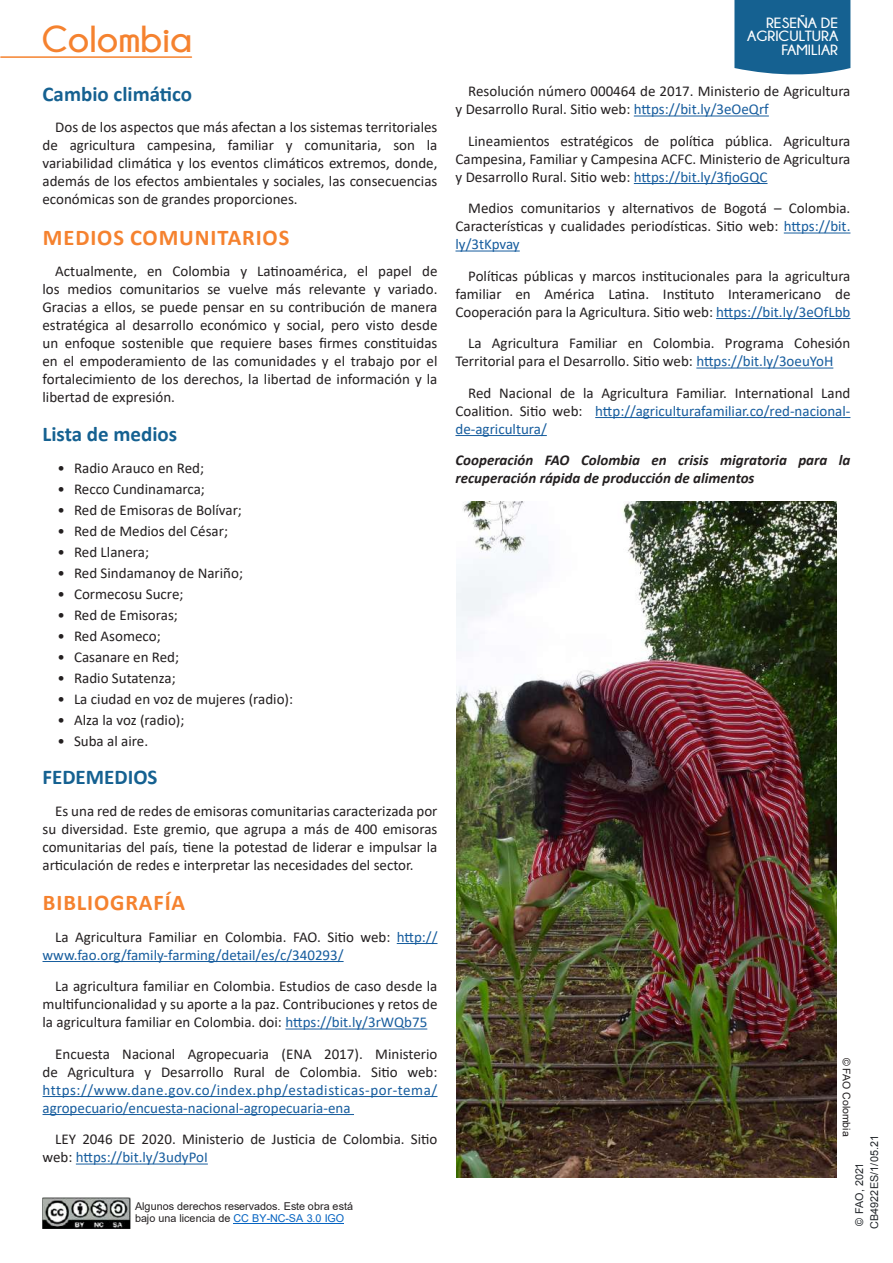
<style>
.page{position:relative;width:893px;height:1263px;background:#fff}
.page>*{position:absolute;margin:0;border:0;box-sizing:border-box;transform-origin:0 0}
.t1{font:700 37.5px "Champagne&Limousines";color:#f5822f}
.t2{font:700 22.5px "Calibri";letter-spacing:.04em;color:#f5822f}
.t3{font:700 21px "Calibri";color:#156191}
.t4{font:15px/18px "Calibri";color:#231f20;text-align:justify}
.t5{font:15px/18px "Calibri";color:#175d9e}
.t6{font:italic 700 15px/18px "Calibri";color:#231f20}
.t7{font:700 14.85px/13.8px "Champagne&Limousines";color:#fff;text-align:right;scale:1.06 1}
.t8{font:10.8px/12.3px "Arial";letter-spacing:.005em;color:#231f20}
.t9{font:10.8px/15px "Arial";letter-spacing:.01em;color:#212529}
.t10{font:10.5px "Arial";color:#231f20}
.s1{color:#231f20}
.s2{color:#175d9e}
.s3{font-style:inherit}
.s4{color:#0563c1}
</style>
<div class="page">
<hr style="left:1px;top:56px;width:190px;height:2px;background:#f5822e">
<div style="left:734px;top:0;width:116px;height:75px;background:#156191"></div>
<hr style="left:397px;top:943px;width:40px;height:1px;background:#175d9e">
<hr style="left:43px;top:961px;width:301px;height:1px;background:#175d9e">
<hr style="left:285px;top:1028px;width:142px;height:1px;background:#175d9e">
<hr style="left:43px;top:1096px;width:394px;height:1px;background:#175d9e">
<hr style="left:43px;top:1114px;width:311px;height:1px;background:#175d9e">
<hr style="left:76px;top:1163px;width:132px;height:1px;background:#175d9e">
<hr style="left:634px;top:115px;width:135px;height:1px;background:#175d9e">
<hr style="left:634px;top:183px;width:133px;height:1px;background:#175d9e">
<hr style="left:784px;top:232px;width:66px;height:1px;background:#175d9e">
<hr style="left:455px;top:250px;width:65px;height:1px;background:#175d9e">
<hr style="left:716px;top:318px;width:134px;height:1px;background:#175d9e">
<hr style="left:696px;top:367px;width:137px;height:1px;background:#175d9e">
<hr style="left:595px;top:417px;width:255px;height:1px;background:#175d9e">
<hr style="left:455px;top:435px;width:92px;height:1px;background:#175d9e">
<img style="left:456px;top:502px;width:380px;height:676px">
<hr style="left:234px;top:1223px;width:110px;height:1px;background:#0563c1">
<img style="left:43px;top:1197px;width:87px;height:31px">
<h1 class="t1" style="left:42px;top:18px;width:152px">Colombia</h1>
<p class="t7" style="left:747px;top:15px;width:87px">RESEÑA DE<br>AGRICULTURA<br>FAMILIAR</p>
<h3 class="t3" style="left:43px;top:79px;width:151px">Cambio climático</h3>
<p class="t4" style="left:43px;top:118px;width:396px;text-indent:13px">Dos de los aspectos que más afectan a los sistemas territoriales de agricultura campesina, familiar y comunitaria, son la variabilidad climática y los eventos climáticos extremos, donde, además de los efectos ambientales y sociales, las consecuencias económicas son de grandes proporciones.</p>
<h2 class="t2" style="left:43px;top:221px;width:248px">MEDIOS COMUNITARIOS</h2>
<p class="t4" style="left:43px;top:262px;width:396px;text-indent:13px">Actualmente, en Colombia y Latinoamérica, el papel de los medios comunitarios se vuelve más relevante y variado.<br>Gracias a ellos, se puede pensar en su contribución de manera estratégica al desarrollo económico y social, pero visto desde un enfoque sostenible que requiere bases firmes constituidas en el empoderamiento de las comunidades y el trabajo por el fortalecimiento de los derechos, la libertad de información y la libertad de expresión.</p>
<h3 class="t3" style="left:43px;top:419px;width:136px">Lista de medios</h3>
<p class="t4" style="left:58px;top:458px;width:148px">• Radio Arauco en Red;</p>
<p class="t4" style="left:58px;top:479px;width:149px">• Recco Cundinamarca;</p>
<p class="t4" style="left:58px;top:500px;width:186px">• Red de Emisoras de Bolívar;</p>
<p class="t4" style="left:58px;top:521px;width:172px">• Red de Medios del César;</p>
<p class="t4" style="left:58px;top:542px;width:93px">• Red Llanera;</p>
<p class="t4" style="left:58px;top:563px;width:187px">• Red Sindamanoy de Nariño;</p>
<p class="t4" style="left:58px;top:584px;width:127px">• Cormecosu Sucre;</p>
<p class="t4" style="left:58px;top:605px;width:122px">• Red de Emisoras;</p>
<p class="t4" style="left:58px;top:626px;width:105px">• Red Asomeco;</p>
<p class="t4" style="left:58px;top:647px;width:123px">• Casanare en Red;</p>
<p class="t4" style="left:58px;top:668px;width:120px">• Radio Sutatenza;</p>
<p class="t4" style="left:58px;top:689px;width:237px">• La ciudad en voz de mujeres (radio):</p>
<p class="t4" style="left:58px;top:710px;width:128px">• Alza la voz (radio);</p>
<p class="t4" style="left:58px;top:731px;width:92px">• Suba al aire.</p>
<h3 class="t3" style="left:43px;top:762px;width:116px">FEDEMEDIOS</h3>
<p class="t4" style="left:43px;top:801px;width:396px;text-indent:13px">Es una red de redes de emisoras comunitarias caracterizada por su diversidad. Este gremio, que agrupa a más de 400 emisoras comunitarias del país, tiene la potestad de liderar e impulsar la articulación de redes e interpretar las necesidades del sector.</p>
<h2 class="t2" style="left:43px;top:887px;width:144px">BIBLIOGRAFÍA</h2>
<p class="t5" style="left:43px;top:927px;width:396px;text-indent:13px"><span class="s1">La Agricultura Familiar en Colombia. FAO. Sitio web:</span> http:// www.fao.org/family-farming/detail/es/c/340293/</p>
<p class="t4" style="left:43px;top:977px;width:396px;text-indent:13px">La agricultura familiar en Colombia. Estudios de caso desde la multifuncionalidad y su aporte a la paz. Contribuciones y retos de la agricultura familiar en Colombia. doi: <span class="s2">https://bit.ly/3rWQb75</span></p>
<p class="t4" style="left:43px;top:1044px;width:396px;text-align:right">Encuesta Nacional Agropecuaria (ENA 2017). Ministerio de Agricultura y Desarrollo Rural de Colombia. Sitio web:</p>
<p class="t5" style="left:43px;top:1080px;width:396px">https://www.dane.gov.co/index.php/estadisticas-por-tema/ agropecuario/encuesta-nacional-agropecuaria-ena</p>
<p class="t4" style="left:43px;top:1130px;width:396px;text-indent:13px">LEY 2046 DE 2020. Ministerio de Justicia de Colombia. Sitio web: <span class="s2">https://bit.ly/3udyPoI</span></p>
<p class="t4" style="left:455px;top:82px;width:396px;text-indent:13px">Resolución número 000464 de 2017. Ministerio de Agricultura y Desarrollo Rural. Sitio web: <span class="s2">https://bit.ly/3eOeQrf</span></p>
<p class="t4" style="left:455px;top:131px;width:396px;text-indent:13px">Lineamientos estratégicos de política pública. Agricultura Campesina, Familiar y Campesina ACFC. Ministerio de Agricultura y Desarrollo Rural. Sitio web: <span class="s2">https://bit.ly/3fjoGQC</span></p>
<p class="t4" style="left:455px;top:199px;width:396px;text-indent:13px">Medios comunitarios y alternativos de Bogotá – Colombia.<br>Características y cualidades periodísticas. Sitio web: <span class="s2">https://bit. ly/3tKpvay</span></p>
<p class="t4" style="left:455px;top:266px;width:396px;text-indent:13px">Políticas públicas y marcos institucionales para la agricultura familiar en América Latina. Instituto Interamericano de Cooperación para la Agricultura. Sitio web: <span class="s2">https://bit.ly/3eOfLbb</span></p>
<p class="t4" style="left:455px;top:334px;width:396px;text-indent:13px">La Agricultura Familiar en Colombia. Programa Cohesión<br>Territorial para el Desarrollo. Sitio web: <span class="s2">https://bit.ly/3oeuYoH</span></p>
<p class="t4" style="left:455px;top:383px;width:396px;text-indent:13px">Red Nacional de la Agricultura Familiar. International Land Coalition. Sitio web: <span class="s2">http://agriculturafamiliar.co/red-nacional&shy;de-agricultura/</span></p>
<p class="t6" style="left:455px;top:451px;width:396px">Cooperación FAO Colombia en crisis migratoria para la recuperación rápida de producción de alimentos</p>
<p class="t10" style="left:854px;top:1057px;width:80px;rotate:90deg">© FAO Colombia</p>
<p class="t9" style="left:852px;top:1229px;width:96px;text-indent:3px;rotate:-90deg"><span class="s3">© FAO,</span> 2021<br>CB4922ES/1/05.21</p>
<p class="t8" style="left:135px;top:1200px;width:220px">Algunos derechos reservados. Este obra está bajo una licencia de <span class="s4">CC BY-NC-SA 3.0 IGO</span></p>
</div>
